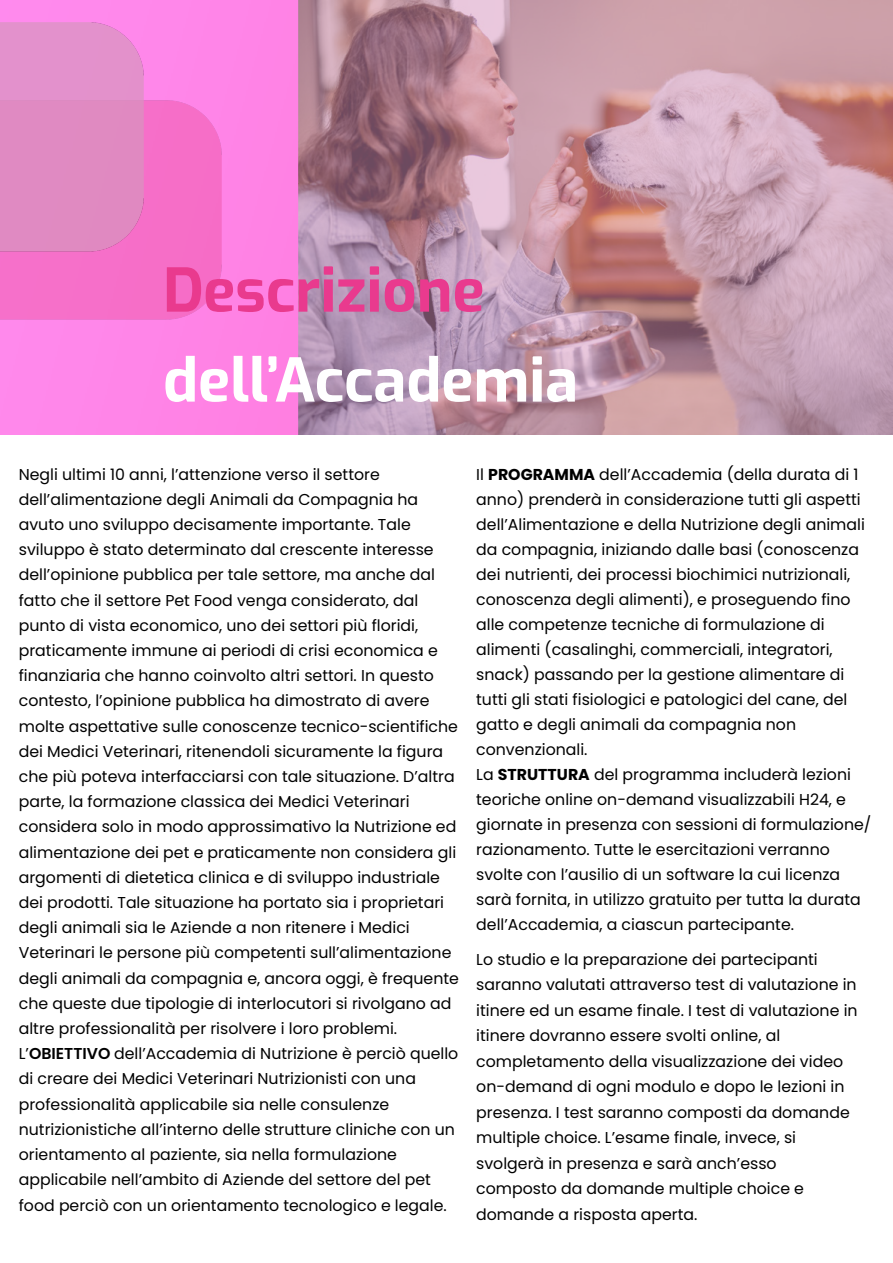
<style>
.page{position:relative;width:893px;height:1263px;background:#fff}
.page>*{position:absolute;margin:0;border:0;box-sizing:border-box;transform-origin:0 0}
.t1{font:700 60px "Exo";color:#fff}
.t2{font:700 60px "Exo";color:#e93a8e}
.t3{font:15.75px/25.2px "Poppins";color:#000}
.s1{font-weight:600}
.s2{font-weight:700}
</style>
<div class="page">
<div style="left:0;top:0;width:299px;height:435px;background:#ff84e6"></div>
<div style="left:0;top:100px;width:221px;height:219px;background:#f66ec8"></div>
<img style="left:0;top:22px;width:144px;height:229px">
<img style="left:299px;top:0;width:594px;height:435px">
<h1 class="t2" style="left:163px;top:246px;width:323px">Descrizione</h1>
<h1 class="t1" style="left:163px;top:336px;width:417px">dell’Accademia</h1>
<p class="t3" style="left:19px;top:462px;width:442px">Negli ultimi 10 anni, l’attenzione verso il settore dell’alimentazione degli Animali da Compagnia ha avuto uno sviluppo decisamente importante. Tale sviluppo è stato determinato dal crescente interesse dell’opinione pubblica per tale settore, ma anche dal fatto che il settore Pet Food venga considerato, dal punto di vista economico, uno dei settori più floridi, praticamente immune ai periodi di crisi economica e finanziaria che hanno coinvolto altri settori. In questo contesto, l’opinione pubblica ha dimostrato di avere molte aspettative sulle conoscenze tecnico-scientifiche dei Medici Veterinari, ritenendoli sicuramente la figura che più poteva interfacciarsi con tale situazione. D’altra parte, la formazione classica dei Medici Veterinari considera solo in modo approssimativo la Nutrizione ed alimentazione dei pet e praticamente non considera gli argomenti di dietetica clinica e di sviluppo industriale dei prodotti. Tale situazione ha portato sia i proprietari degli animali sia le Aziende a non ritenere i Medici Veterinari le persone più competenti sull’alimentazione degli animali da compagnia e, ancora oggi, è frequente che queste due tipologie di interlocutori si rivolgano ad altre professionalità per risolvere i loro problemi.<br>L’<span class="s1">OBIETTIVO</span> dell’Accademia di Nutrizione è perciò quello di creare dei Medici Veterinari Nutrizionisti con una professionalità applicabile sia nelle consulenze nutrizionistiche all’interno delle strutture cliniche con un orientamento al paziente, sia nella formulazione applicabile nell’ambito di Aziende del settore del pet food perciò con un orientamento tecnologico e legale.</p>
<p class="t3" style="left:476px;top:462px;width:397px">Il <span class="s2">PROGRAMMA</span> dell’Accademia (della durata di 1 anno) prenderà in considerazione tutti gli aspetti dell’Alimentazione e della Nutrizione degli animali da compagnia, iniziando dalle basi (conoscenza dei nutrienti, dei processi biochimici nutrizionali, conoscenza degli alimenti), e proseguendo fino alle competenze tecniche di formulazione di alimenti (casalinghi, commerciali, integratori, snack) passando per la gestione alimentare di tutti gli stati fisiologici e patologici del cane, del gatto e degli animali da compagnia non convenzionali.<br>La <span class="s2">STRUTTURA</span> del programma includerà lezioni teoriche online on-demand visualizzabili H24, e giornate in presenza con sessioni di formulazione/ razionamento. Tutte le esercitazioni verranno svolte con l’ausilio di un software la cui licenza sarà fornita, in utilizzo gratuito per tutta la durata dell’Accademia, a ciascun partecipante.</p>
<p class="t3" style="left:476px;top:946px;width:383px">Lo studio e la preparazione dei partecipanti saranno valutati attraverso test di valutazione in itinere ed un esame finale. I test di valutazione in itinere dovranno essere svolti online, al completamento della visualizzazione dei video on-demand di ogni modulo e dopo le lezioni in presenza. I test saranno composti da domande multiple choice. L’esame finale, invece, si svolgerà in presenza e sarà anch’esso composto da domande multiple choice e domande a risposta aperta.</p>
</div>
